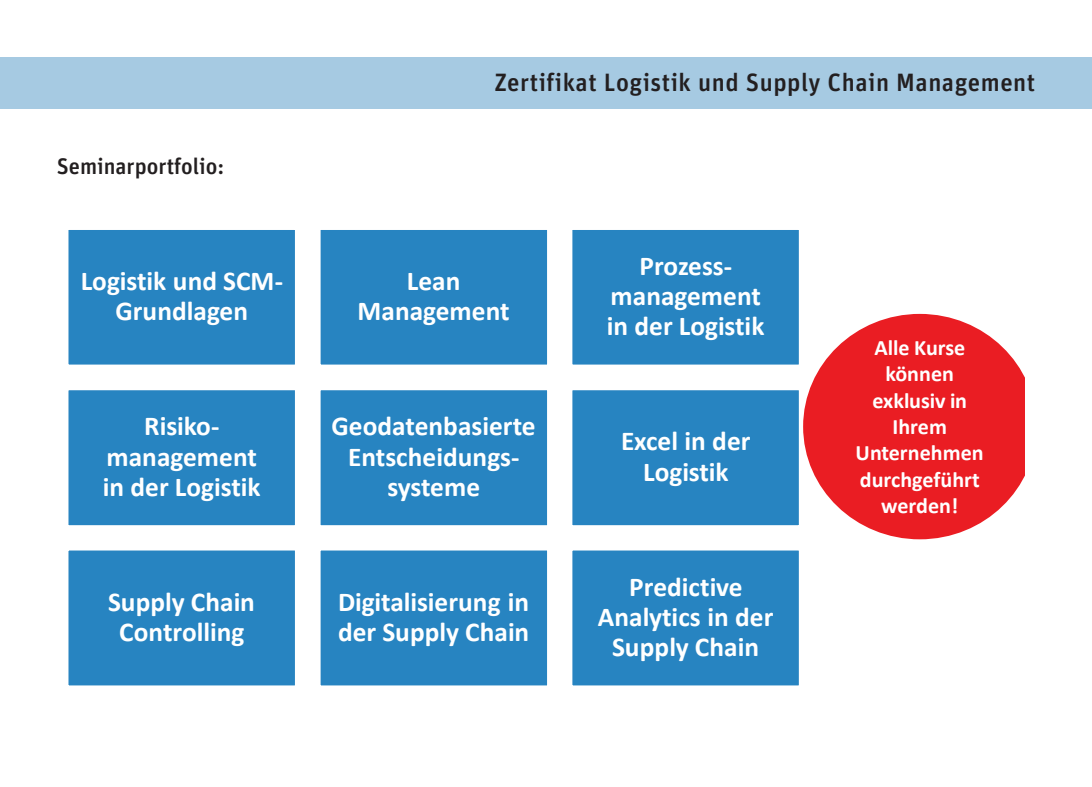
<style>
.page{position:relative;width:1092px;height:787px;background:#fff}
.page>*{position:absolute;margin:0;border:0;box-sizing:border-box;transform-origin:0 0}
.t1{font:700 27.25px/30px "Calibri";color:#fff;text-align:center}
.t2{font:500 25px "Unit Pro";letter-spacing:.02em;color:#231f20}
.t3{font:500 22.5px "Unit Pro";color:#231f20}
.t4{font:700 22px/26.2px "Calibri";color:#fff;text-align:center}
</style>
<div class="page">
<div style="left:67px;top:229px;width:229px;height:137px;background:#2784c1"></div>
<div style="left:66px;top:227px;width:231px;height:140px;border:3px solid #fff"></div>
<div style="left:319px;top:229px;width:229px;height:137px;background:#2784c1"></div>
<div style="left:318px;top:227px;width:231px;height:140px;border:3px solid #fff"></div>
<div style="left:571px;top:229px;width:229px;height:137px;background:#2784c1"></div>
<div style="left:569px;top:227px;width:232px;height:140px;border:3px solid #fff"></div>
<div style="left:67px;top:389px;width:229px;height:137px;background:#2784c1"></div>
<div style="left:66px;top:387px;width:231px;height:141px;border:3px solid #fff"></div>
<div style="left:319px;top:389px;width:229px;height:137px;background:#2784c1"></div>
<div style="left:318px;top:387px;width:231px;height:141px;border:3px solid #fff"></div>
<div style="left:571px;top:389px;width:229px;height:137px;background:#2784c1"></div>
<div style="left:569px;top:387px;width:232px;height:141px;border:3px solid #fff"></div>
<div style="left:67px;top:549px;width:229px;height:137px;background:#2784c1"></div>
<div style="left:66px;top:548px;width:231px;height:140px;border:3px solid #fff"></div>
<div style="left:319px;top:549px;width:229px;height:137px;background:#2784c1"></div>
<div style="left:318px;top:548px;width:231px;height:140px;border:3px solid #fff"></div>
<div style="left:571px;top:549px;width:229px;height:137px;background:#2784c1"></div>
<div style="left:569px;top:548px;width:232px;height:140px;border:3px solid #fff"></div>
<svg style="left:803px;top:314px;width:221px;height:225px;fill:#ea1d23"></svg>
<div style="left:0;top:57px;width:1091px;height:51px;background:#a6cae2"></div>
<p class="t3" style="left:57px;top:150px;width:169px">Seminarportfolio:</p>
<p class="t2" style="left:494px;top:64px;width:542px">Zertifikat Logistik und Supply Chain Management</p>
<p class="t1" style="left:81px;top:265px;width:204px">Logistik und SCM-<br>Grundlagen</p>
<p class="t1" style="left:357px;top:265px;width:154px">Lean<br>Management</p>
<p class="t1" style="left:103px;top:411px;width:159px">Risiko&shy;management in der Logistik</p>
<p class="t1" style="left:331px;top:411px;width:206px">Geodatenbasierte<br>Entscheidungs&shy;systeme</p>
<p class="t1" style="left:108px;top:586px;width:148px">Supply Chain<br>Controlling</p>
<p class="t1" style="left:338px;top:586px;width:193px;text-align:left">Digitalisierung in der Supply Chain</p>
<p class="t1" style="left:607px;top:250px;width:159px">Prozess&shy;management in der Logistik</p>
<p class="t1" style="left:621px;top:426px;width:131px">Excel in der<br>Logistik</p>
<p class="t1" style="left:598px;top:571px;width:177px">Predictive<br>Analytics in der<br>Supply Chain</p>
<p class="t4" style="left:855px;top:334px;width:130px">Alle Kurse können exklusiv in<br>Ihrem<br>Unternehmen durchgeführt werden!</p>
</div>
